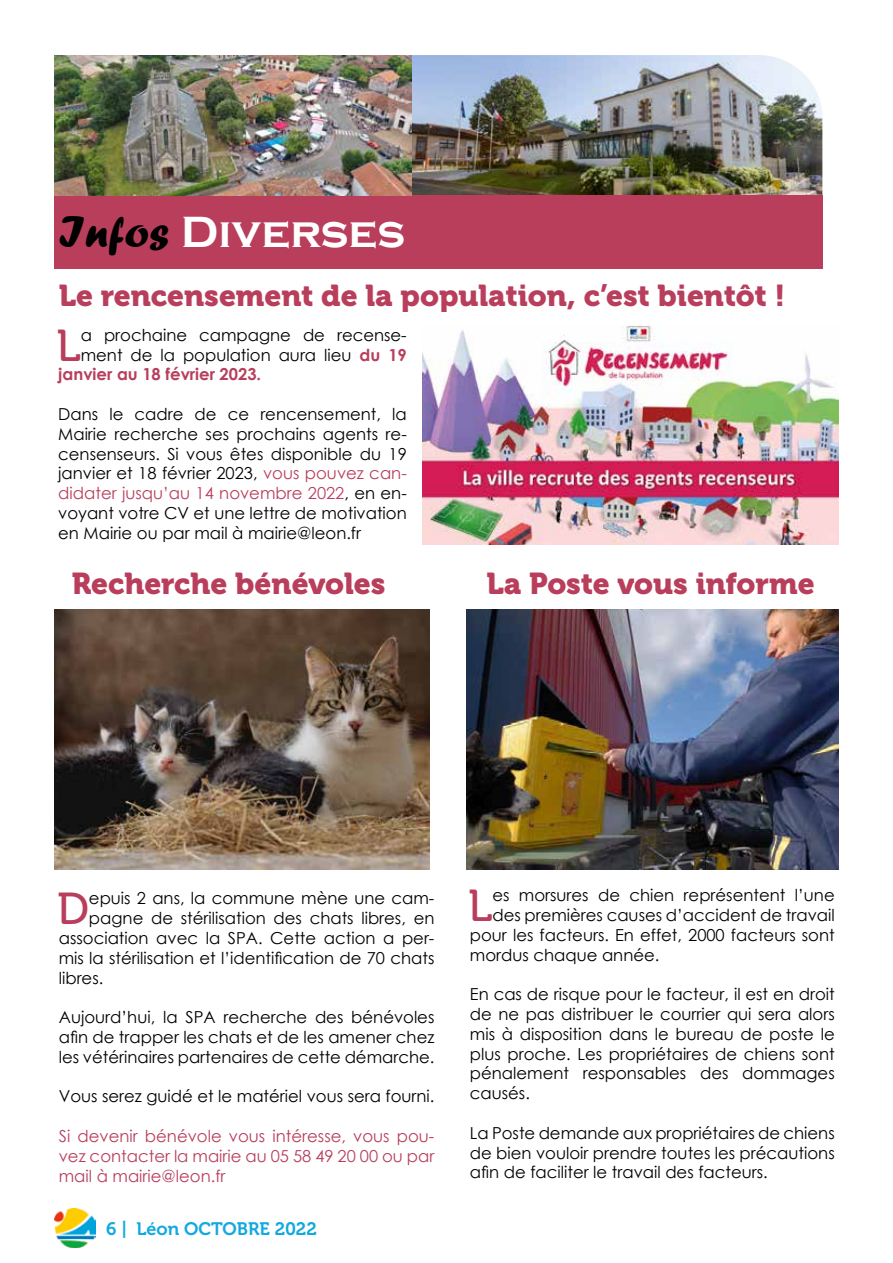
<style>
.page{position:relative;width:893px;height:1263px;background:#fff}
.page>*{position:absolute;margin:0;border:0;box-sizing:border-box;transform-origin:0 0}
.t1{font:700 45px "Copperplate Gothic";color:#fff}
.t2{font:44.55px "Museo 500";color:#b83e5c}
.t3{font:30px "Museo 900";color:#b83e5c}
.t4{font:18px "Museo 700";color:#12a9de}
.t5{font:16.5px/19.8px "Century Gothic";color:#000;text-align:justify}
.t6{font:16.5px/19.8px "Century Gothic";color:#b83e5c;text-align:justify}
.t7{font:700 16.5px "Century Gothic";color:#b83e5c}
.s1{font-family:"Forte";font-weight:400;color:#000}
.s2{font-weight:700;color:#b83e5c}
.s3{color:#b83e5c}
</style>
<div class="page">
<img style="left:54px;top:1209px;width:41px;height:38px">
<img style="left:54px;top:55px;width:768px;height:140px">
<div style="left:55px;top:195px;width:768px;height:74px;background:#b83e5c"></div>
<img style="left:422px;top:325px;width:417px;height:219px">
<img style="left:55px;top:609px;width:375px;height:261px">
<img style="left:467px;top:609px;width:372px;height:261px">
<h1 class="t1" style="left:59px;top:208px;width:348px"><span class="s1">Infos</span> Diverses</h1>
<h3 class="t3" style="left:59px;top:279px;width:728px">Le rencensement de la population, c’est bientôt !</h3>
<h2 class="t2" style="left:57px;top:321px;width:26px">L</h2>
<p class="t5" style="left:81px;top:325px;width:328px">a prochaine campagne de recense-</p>
<p class="t5" style="left:81px;top:345px;width:328px">ment de la population aura lieu <span class="s2">du 19</span></p>
<p class="t7" style="left:58px;top:362px;width:204px">janvier au 18 février 2023.</p>
<p class="t5" style="left:58px;top:404px;width:350px">Dans le cadre de ce rencensement, la Mairie recherche ses prochains agents re&shy;censenseurs. Si vous êtes disponible du 19 janvier et 18 février 2023, <span class="s3">vous pouvez can&shy;didater jusqu’au 14 novembre 2022</span>, en en&shy;voyant votre CV et une lettre de motivation en Mairie ou par mail à mairie@leon.fr</p>
<h3 class="t3" style="left:72px;top:567px;width:315px">Recherche bénévoles</h3>
<h3 class="t3" style="left:486px;top:567px;width:330px">La Poste vous informe</h3>
<h2 class="t2" style="left:57px;top:884px;width:33px">D</h2>
<p class="t5" style="left:89px;top:888px;width:347px">epuis 2 ans, la commune mène une cam-</p>
<p class="t5" style="left:89px;top:908px;width:347px">pagne de stérilisation des chats libres, en</p>
<p class="t5" style="left:59px;top:928px;width:377px">association avec la SPA. Cette action a per-</p>
<p class="t5" style="left:59px;top:948px;width:377px">mis la stérilisation et l’identification de 70 chats</p>
<p class="t5" style="left:59px;top:967px;width:46px">libres.</p>
<p class="t5" style="left:59px;top:1007px;width:377px">Aujourd’hui, la SPA recherche des bénévoles afin de trapper les chats et de les amener chez les vétérinaires partenaires de cette démarche.</p>
<p class="t5" style="left:59px;top:1086px;width:377px">Vous serez guidé et le matériel vous sera fourni.</p>
<p class="t6" style="left:59px;top:1126px;width:377px">Si devenir bénévole vous intéresse, vous pou&shy;vez contacter la mairie au 05 58 49 20 00 ou par mail à mairie@leon.fr</p>
<p class="t4" style="left:106px;top:1218px;width:212px">6 | Léon OCTOBRE 2022</p>
<h2 class="t2" style="left:468px;top:881px;width:26px">L</h2>
<p class="t5" style="left:492px;top:885px;width:344px">es morsures de chien représentent l’une</p>
<p class="t5" style="left:492px;top:905px;width:344px">des premières causes d’accident de travail</p>
<p class="t5" style="left:470px;top:925px;width:366px">pour les facteurs. En effet, 2000 facteurs sont</p>
<p class="t5" style="left:470px;top:944px;width:191px">mordus chaque année.</p>
<p class="t5" style="left:470px;top:984px;width:366px">En cas de risque pour le facteur, il est en droit de ne pas distribuer le courrier qui sera alors mis à disposition dans le bureau de poste le plus proche. Les propriétaires de chiens sont pénalement responsables des dommages causés.</p>
<p class="t5" style="left:470px;top:1123px;width:366px">La Poste demande aux propriétaires de chiens de bien vouloir prendre toutes les précautions afin de faciliter le travail des facteurs.</p>
</div>
